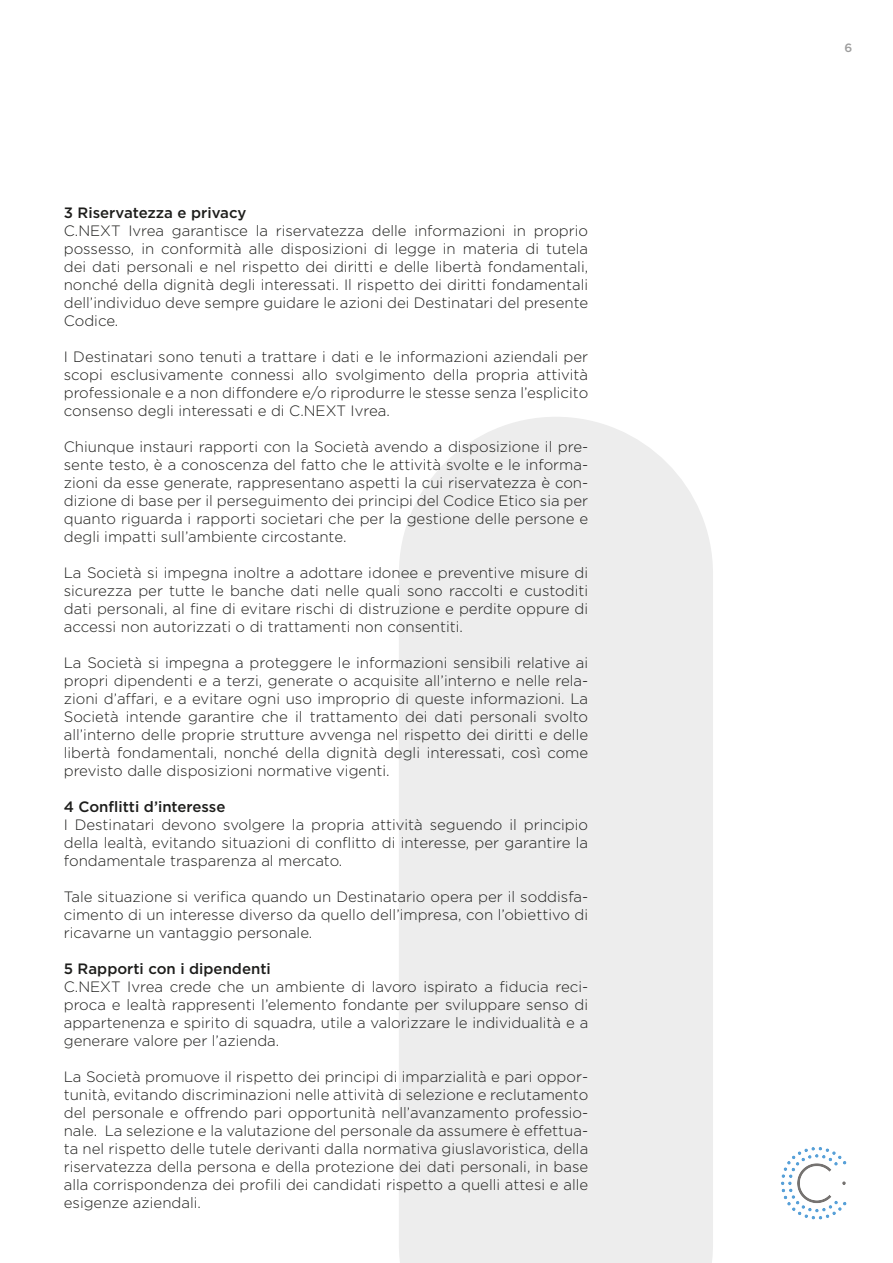
<style>
.page{position:relative;width:893px;height:1263px;background:#fff}
.page>*{position:absolute;margin:0;border:0;box-sizing:border-box;transform-origin:0 0}
.t1{font:300 15px/18px "Gotham";color:#1d1d1b;text-align:justify}
.t2{font:500 15px "Gotham";color:#1d1d1b}
.t3{font:500 12px "Gotham";color:#9d9d9d}
</style>
<div class="page">
<img style="left:781px;top:1147px;width:66px;height:73px">
<div style="left:399px;top:417px;width:314px;height:846px;background:#ededed"></div>
<p class="t2" style="left:64px;top:203px;width:184px">3 Riservatezza e privacy</p>
<p class="t1" style="left:64px;top:222px;width:526px">C.NEXT Ivrea garantisce la riservatezza delle informazioni in proprio possesso, in conformità alle disposizioni di legge in materia di tutela dei dati personali e nel rispetto dei diritti e delle libertà fondamentali, nonché della dignità degli interessati. Il rispetto dei diritti fondamentali dell’individuo deve sempre guidare le azioni dei Destinatari del presente Codice.</p>
<p class="t1" style="left:64px;top:348px;width:526px">I Destinatari sono tenuti a trattare i dati e le informazioni aziendali per scopi esclusivamente connessi allo svolgimento della propria attività professionale e a non diffondere e/o riprodurre le stesse senza l’esplicito consenso degli interessati e di C.NEXT Ivrea.</p>
<p class="t1" style="left:64px;top:438px;width:526px">Chiunque instauri rapporti con la Società avendo a disposizione il pre&shy;sente testo, è a conoscenza del fatto che le attività svolte e le informa&shy;zioni da esse generate, rappresentano aspetti la cui riservatezza è con&shy;dizione di base per il perseguimento dei principi del Codice Etico sia per quanto riguarda i rapporti societari che per la gestione delle persone e degli impatti sull’ambiente circostante.</p>
<p class="t1" style="left:64px;top:564px;width:526px">La Società si impegna inoltre a adottare idonee e preventive misure di sicurezza per tutte le banche dati nelle quali sono raccolti e custoditi dati personali, al fine di evitare rischi di distruzione e perdite oppure di accessi non autorizzati o di trattamenti non consentiti.</p>
<p class="t1" style="left:64px;top:654px;width:526px">La Società si impegna a proteggere le informazioni sensibili relative ai propri dipendenti e a terzi, generate o acquisite all’interno e nelle rela&shy;zioni d’affari, e a evitare ogni uso improprio di queste informazioni. La Società intende garantire che il trattamento dei dati personali svolto all’interno delle proprie strutture avvenga nel rispetto dei diritti e delle libertà fondamentali, nonché della dignità degli interessati, così come previsto dalle disposizioni normative vigenti.</p>
<p class="t2" style="left:64px;top:797px;width:163px">4 Conflitti d’interesse</p>
<p class="t1" style="left:64px;top:816px;width:526px">I Destinatari devono svolgere la propria attività seguendo il principio della lealtà, evitando situazioni di conflitto di interesse, per garantire la fondamentale trasparenza al mercato.</p>
<p class="t1" style="left:64px;top:888px;width:526px">Tale situazione si verifica quando un Destinatario opera per il soddisfa&shy;cimento di un interesse diverso da quello dell’impresa, con l’obiettivo di ricavarne un vantaggio personale.</p>
<p class="t2" style="left:64px;top:959px;width:209px">5 Rapporti con i dipendenti</p>
<p class="t1" style="left:64px;top:978px;width:526px">C.NEXT Ivrea crede che un ambiente di lavoro ispirato a fiducia reci&shy;proca e lealtà rappresenti l’elemento fondante per sviluppare senso di appartenenza e spirito di squadra, utile a valorizzare le individualità e a generare valore per l’azienda.</p>
<p class="t1" style="left:64px;top:1068px;width:526px">La Società promuove il rispetto dei principi di imparzialità e pari oppor&shy;tunità, evitando discriminazioni nelle attività di selezione e reclutamento del personale e offrendo pari opportunità nell’avanzamento professio&shy;nale. La selezione e la valutazione del personale da assumere è effettua&shy;ta nel rispetto delle tutele derivanti dalla normativa giuslavoristica, della riservatezza della persona e della protezione dei dati personali, in base alla corrispondenza dei profili dei candidati rispetto a quelli attesi e alle esigenze aziendali.</p>
<p class="t3" style="left:844px;top:40px;width:9px">6</p>
</div>
